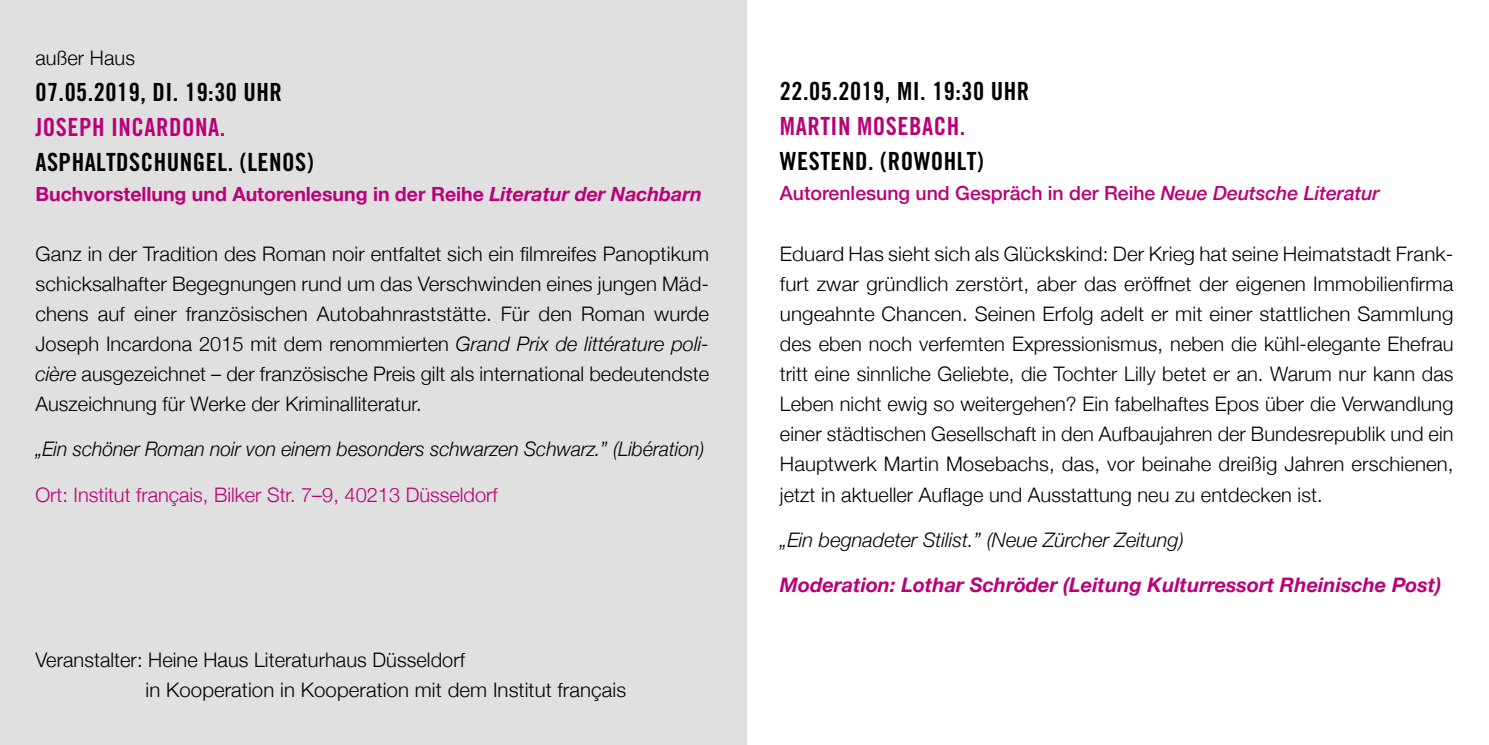
<style>
.page{position:relative;width:1489px;height:745px;background:#fff}
.page>*{position:absolute;margin:0;border:0;box-sizing:border-box;transform-origin:0 0}
.t1{font:25px "Trade Gothic Bold Cond Twenty";letter-spacing:.02em;color:#000}
.t2{font:25px "Trade Gothic Bold Cond Twenty";letter-spacing:.02em;color:#ba0077}
.t3{font:300 20px/30px "Helvetica Neue";letter-spacing:.005em;color:#000;text-align:justify}
.t4{font:italic 300 20px "Helvetica Neue";letter-spacing:-.005em;color:#000}
.t5{font:italic 700 20px "Helvetica Neue";letter-spacing:.005em;color:#ba0077}
.t6{font:300 20px "Helvetica Neue";color:#ba0077}
.t7{font:700 19.5px "Helvetica Neue";color:#ba0077}
.t8{font:500 19.5px "Helvetica Neue";color:#ba0077}
.s1{font-style:italic}
</style>
<div class="page">
<div style="left:0;top:0;width:746px;height:744px;background:#e0e0e0"></div>
<p class="t3" style="left:35px;top:42px;width:101px">außer Haus</p>
<p class="t1" style="left:35px;top:76px;width:248px">07.05.2019, DI. 19:30 UHR</p>
<p class="t2" style="left:35px;top:111px;width:191px">JOSEPH INCARDONA.</p>
<p class="t1" style="left:35px;top:146px;width:280px">ASPHALTDSCHUNGEL. (LENOS)</p>
<p class="t7" style="left:35px;top:178px;width:668px">Buchvorstellung und Autorenlesung in der Reihe <span class="s1">Literatur der Nachbarn</span></p>
<p class="t3" style="left:35px;top:237px;width:675px">Ganz in der Tradition des Roman noir entfaltet sich ein filmreifes Panoptikum schicksalhafter Begegnungen rund um das Verschwinden eines jungen Mäd&shy;chens auf einer französischen Autobahnraststätte. Für den Roman wurde Joseph Incardona 2015 mit dem renommierten <span class="s1">Grand Prix de littérature poli&shy;cière</span> ausgezeichnet – der französische Preis gilt als international bedeutendste Auszeichnung für Werke der Kriminalliteratur.</p>
<p class="t4" style="left:35px;top:433px;width:670px">„Ein schöner Roman noir von einem besonders schwarzen Schwarz.” (Libération)</p>
<p class="t6" style="left:35px;top:478px;width:463px">Ort: Institut français, Bilker Str. 7–9, 40213 Düsseldorf</p>
<p class="t3" style="left:145px;top:642px;width:482px;text-indent:-110px">Veranstalter: Heine Haus Literaturhaus Düsseldorf<br>in Kooperation in Kooperation mit dem Institut français</p>
<p class="t1" style="left:780px;top:76px;width:251px">22.05.2019, MI. 19:30 UHR</p>
<p class="t2" style="left:780px;top:111px;width:187px">MARTIN MOSEBACH.</p>
<p class="t1" style="left:780px;top:146px;width:205px">WESTEND. (ROWOHLT)</p>
<p class="t8" style="left:780px;top:178px;width:601px">Autorenlesung und Gespräch in der Reihe <span class="s1">Neue Deutsche Literatur</span></p>
<p class="t3" style="left:780px;top:237px;width:675px">Eduard Has sieht sich als Glückskind: Der Krieg hat seine Heimatstadt Frank&shy;furt zwar gründlich zerstört, aber das eröffnet der eigenen Immobilienfirma ungeahnte Chancen. Seinen Erfolg adelt er mit einer stattlichen Sammlung des eben noch verfemten Expressionismus, neben die kühl-elegante Ehefrau tritt eine sinnliche Geliebte, die Tochter Lilly betet er an. Warum nur kann das Leben nicht ewig so weitergehen? Ein fabelhaftes Epos über die Verwandlung einer städtischen Gesellschaft in den Aufbaujahren der Bundesrepublik und ein Hauptwerk Martin Mosebachs, das, vor beinahe dreißig Jahren erschienen, jetzt in aktueller Auflage und Ausstattung neu zu entdecken ist.</p>
<p class="t4" style="left:780px;top:523px;width:405px">„Ein begnadeter Stilist.” (Neue Zürcher Zeitung)</p>
<p class="t5" style="left:780px;top:568px;width:663px">Moderation: Lothar Schröder (Leitung Kulturressort Rheinische Post)</p>
</div>
